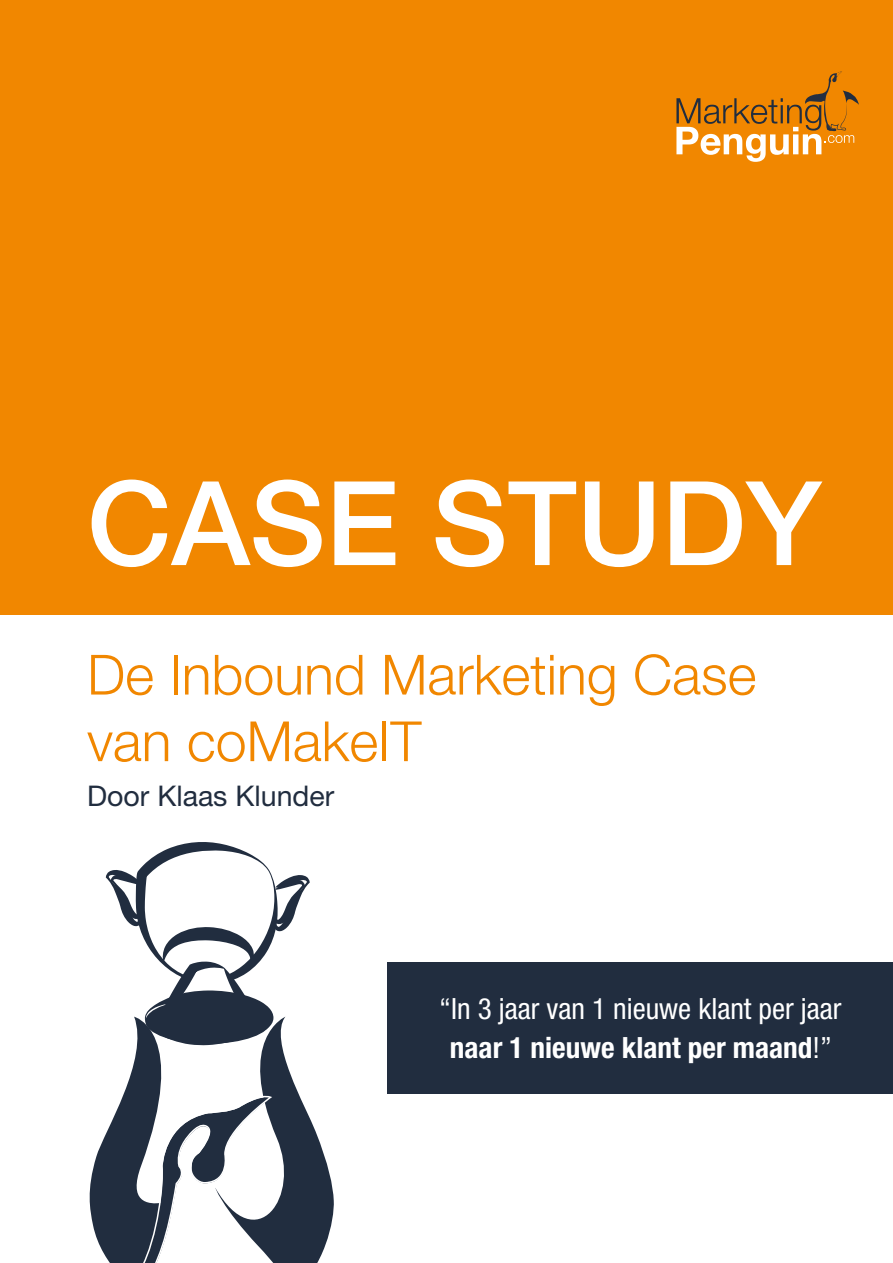
<style>
.page{position:relative;width:893px;height:1263px;background:#fff}
.page>*{position:absolute;margin:0;border:0;box-sizing:border-box;transform-origin:0 0}
.t1{font:500 117px "Helvetica Neue LT Std";color:#fff}
.t2{font:300 55.5px/66.6px "Helvetica Neue LT Std";color:#f18700}
.t3{font:condensed 29.25px/39px "Helvetica Neue LT Std";color:#fff;text-align:center}
.t4{font:28.5px "Helvetica Neue LT Std";color:#212d3f}
.s1{font-weight:700}
</style>
<div class="page">
<div style="left:0;top:0;width:893px;height:614px;background:#f18700"></div>
<svg style="left:676px;top:71px;width:183px;height:91px"></svg>
<div style="left:388px;top:962px;width:505px;height:132px;background:#212d3f"></div>
<svg style="left:89px;top:842px;width:245px;height:421px"></svg>
<h1 class="t1" style="left:87px;top:454px;width:736px">CASE STUDY</h1>
<h2 class="t2" style="left:87px;top:640px;width:671px">De Inbound Marketing Case van coMakeIT</h2>
<p class="t4" style="left:87px;top:778px;width:249px">Door Klaas Klunder</p>
<p class="t3" style="left:439px;top:989px;width:404px">“In 3 jaar van 1 nieuwe klant per jaar <span class="s1">naar 1 nieuwe klant per maand</span>!”</p>
</div>
